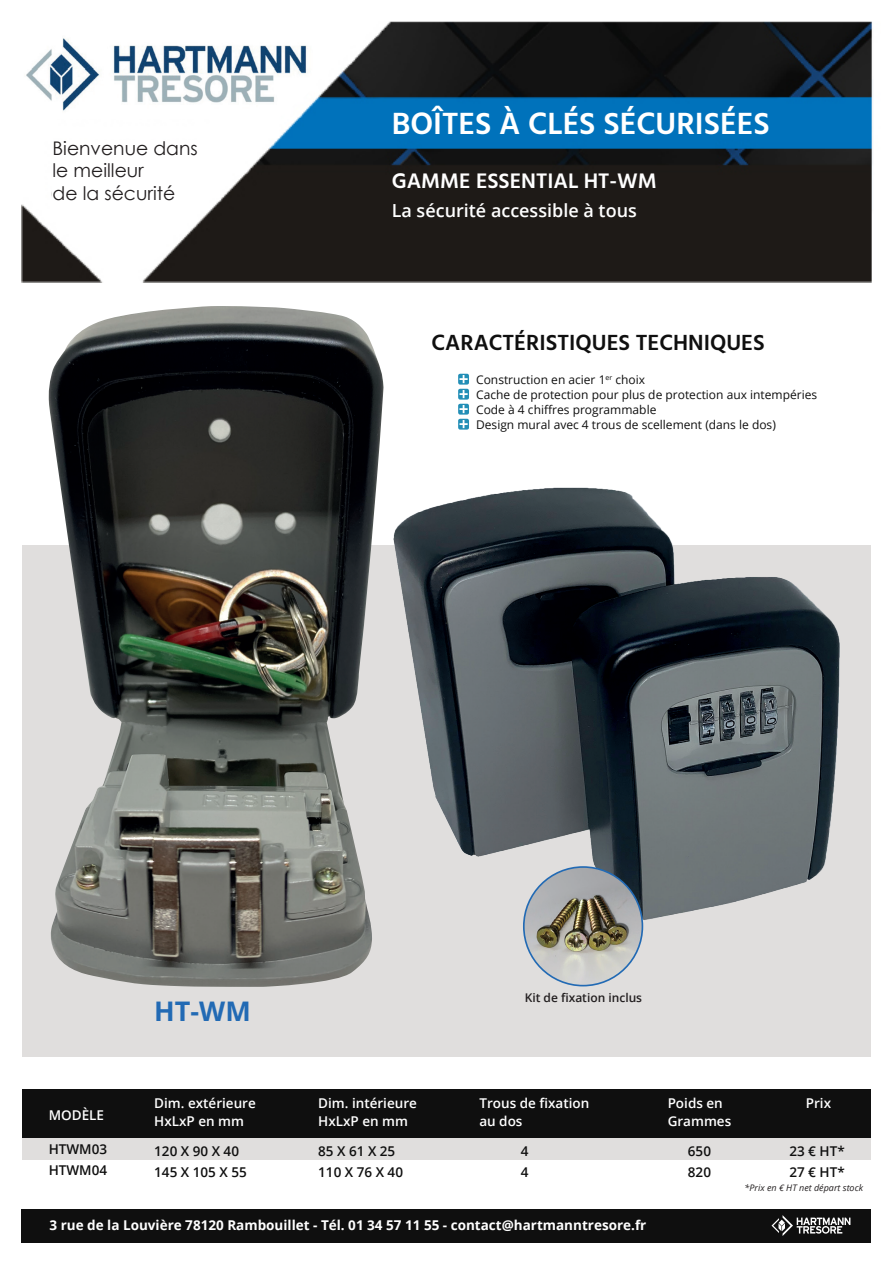
<style>
.page{position:relative;width:893px;height:1263px;background:#fff}
.page>*{position:absolute;margin:0;border:0;box-sizing:border-box;transform-origin:0 0}
.t1{font:600 31.5px "Hind Vadodara";color:#fff}
.t2{font:700 27px "Open Sans";color:#226ab4}
.t3{font:600 22.5px "Hind Vadodara";color:#0f0f0f}
.t4{font:600 21.6px "Hind Vadodara";color:#fff}
.t5{font:18.75px "Century Gothic";color:#231f20}
.t6{font:600 18px "Open Sans";color:#fff}
.t7{font:600 13.5px/18px "Open Sans";color:#fff}
.t8{font:700 13.5px "Open Sans";color:#fff}
.t9{font:600 13.5px "Open Sans";color:#0f0f0f}
.t10{font:12px/15px "Open Sans";color:#0f0f0f}
.t11{font:600 12px "Open Sans";color:#231f20}
.t12{font:italic 9px "Open Sans";color:#231f20}
</style>
<div class="page">
<div style="left:22px;top:1138px;width:849px;height:21px;background:#e0dedd"></div>
<div style="left:22px;top:545px;width:849px;height:512px;background:#e0dedd"></div>
<img style="left:21px;top:21px;width:852px;height:261px">
<svg style="left:458px;top:374px;width:11px;height:11px"></svg>
<svg style="left:459px;top:375px;width:9px;height:8px"></svg>
<svg style="left:458px;top:389px;width:11px;height:11px"></svg>
<svg style="left:459px;top:390px;width:9px;height:8px"></svg>
<svg style="left:458px;top:404px;width:11px;height:11px"></svg>
<svg style="left:459px;top:405px;width:9px;height:8px"></svg>
<svg style="left:458px;top:419px;width:11px;height:11px"></svg>
<svg style="left:459px;top:420px;width:9px;height:8px"></svg>
<div style="left:22px;top:1089px;width:849px;height:49px;background:#0f0f0f"></div>
<img style="left:393px;top:487px;width:447px;height:451px">
<img style="left:524px;top:867px;width:118px;height:119px;border-radius:59px">
<div style="left:523px;top:866px;width:120px;height:120px;border:2px solid #226ab4;border-radius:50%"></div>
<img style="left:21px;top:26px;width:293px;height:93px">
<div style="left:53px;top:141px;width:154px;height:69px;background:#fff"></div>
<div style="left:21px;top:1209px;width:850px;height:33px;background:#0f0f0f"></div>
<svg style="left:771px;top:1215px;width:79px;height:21px"></svg>
<img style="left:48px;top:306px;width:336px;height:681px">
<p class="t5" style="left:53px;top:135px;width:147px">Bienvenue dans</p>
<p class="t5" style="left:53px;top:157px;width:93px">le meilleur</p>
<p class="t5" style="left:53px;top:180px;width:124px">de la sécurité</p>
<p class="t1" style="left:392px;top:100px;width:379px">BOÎTES À CLÉS SÉCURISÉES</p>
<p class="t4" style="left:392px;top:164px;width:267px">GAMME ESSENTIAL HT-WM</p>
<p class="t6" style="left:392px;top:198px;width:247px">La sécurité accessible à tous</p>
<p class="t3" style="left:432px;top:325px;width:335px">CARACTÉRISTIQUES TECHNIQUES</p>
<p class="t10" style="left:476px;top:372px;width:343px">Construction en acier 1<sup>er</sup> choix<br>Cache de protection pour plus de protection aux intempéries</p>
<p class="t10" style="left:476px;top:402px;width:301px">Code à 4 chiffres programmable<br>Design mural avec 4 trous de scellement (dans le dos)</p>
<p class="t2" style="left:154px;top:992px;width:98px">HT-WM</p>
<p class="t11" style="left:525px;top:990px;width:119px">Kit de fixation inclus</p>
<p class="t7" style="left:49px;top:1105px;width:57px">MODÈLE</p>
<p class="t7" style="left:154px;top:1094px;width:103px">Dim. extérieure<br>HxLxP en mm</p>
<p class="t7" style="left:318px;top:1094px;width:100px">Dim. intérieure<br>HxLxP en mm</p>
<p class="t7" style="left:479px;top:1094px;width:111px">Trous de fixation</p>
<p class="t7" style="left:479px;top:1112px;width:45px">au dos</p>
<p class="t7" style="left:668px;top:1094px;width:65px">Poids en<br>Grammes</p>
<p class="t7" style="left:806px;top:1094px;width:27px">Prix</p>
<p class="t9" style="left:49px;top:1139px;width:60px">HTWM03</p>
<p class="t9" style="left:49px;top:1160px;width:60px">HTWM04</p>
<p class="t9" style="left:154px;top:1141px;width:86px">120 X 90 X 40</p>
<p class="t9" style="left:154px;top:1162px;width:94px">145 X 105 X 55</p>
<p class="t9" style="left:318px;top:1141px;width:79px">85 X 61 X 25</p>
<p class="t9" style="left:318px;top:1162px;width:86px">110 X 76 X 40</p>
<p class="t9" style="left:521px;top:1141px;width:9px">4</p>
<p class="t9" style="left:521px;top:1162px;width:9px">4</p>
<p class="t9" style="left:688px;top:1141px;width:25px">650</p>
<p class="t9" style="left:688px;top:1162px;width:25px">820</p>
<p class="t9" style="left:789px;top:1141px;width:57px">23 € HT*</p>
<p class="t9" style="left:789px;top:1162px;width:57px">27 € HT*</p>
<p class="t12" style="left:744px;top:1181px;width:120px">*Prix en € HT net départ stock</p>
<p class="t8" style="left:50px;top:1216px;width:598px">3 rue de la Louvière 78120 Rambouillet - Tél. 01 34 57 11 55 - contact@hartmanntresore.fr</p>
</div>
